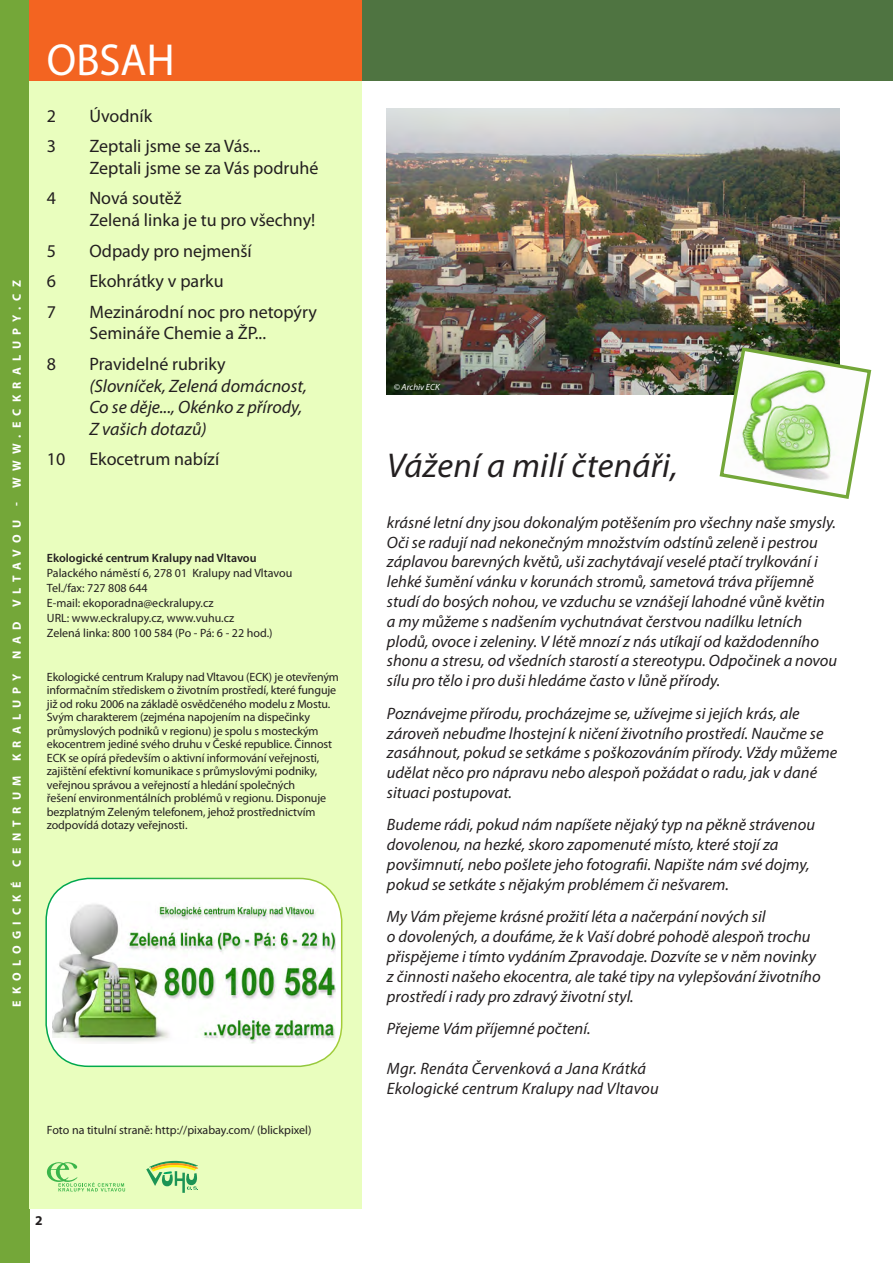
<style>
.page{position:relative;width:893px;height:1263px;background:#fff}
.page>*{position:absolute;margin:0;border:0;box-sizing:border-box;transform-origin:0 0}
.t1{font:45px "Myriad Pro";color:#fff;scale:.95 1}
.t2{font:italic 34.5px "Myriad Pro";letter-spacing:.01em;color:#231f20}
.t3{font:18px/21.6px "Myriad Pro";color:#231f20}
.t4{font:italic 18px/21.6px "Myriad Pro";color:#231f20}
.t5{font:italic 16.5px/19.8px "Myriad Pro";color:#231f20}
.t6{font:700 13.5px "Myriad Pro";color:#231f20}
.t7{font:12px/13.5px "Myriad Pro";letter-spacing:-.01em;color:#231f20}
.t8{font:700 12px "Myriad Pro";letter-spacing:.52em;color:#fff}
.t9{font:600 12px "Myriad Pro";color:#231f20}
.t10{font:italic 9px "Myriad Pro";color:#fff}
</style>
<div class="page">
<div style="left:0;top:0;width:30px;height:1263px;background:#74a739"></div>
<div style="left:362px;top:0;width:531px;height:81px;background:#4f7441"></div>
<div style="left:29px;top:81px;width:333px;height:1128px;background:#e9febe"></div>
<div style="left:29px;top:0;width:333px;height:81px;background:#f36421"></div>
<div style="left:46px;top:878px;width:296px;height:188px;background:#fff;border-radius:43px"></div>
<div style="left:45px;top:878px;width:297px;height:189px;border:2px solid #fff;border-radius:43px"></div>
<img style="left:52px;top:903px;width:283px;height:140px">
<img style="left:387px;top:108px;width:452px;height:286px">
<svg style="left:718px;top:345px;width:154px;height:154px"></svg>
<svg style="left:146px;top:1161px;width:52px;height:32px"></svg>
<svg style="left:47px;top:1162px;width:78px;height:29px"></svg>
<p class="t8" style="left:9px;top:335px;width:42px;rotate:-90deg">py.cz</p>
<p class="t8" style="left:9px;top:375px;width:21px;rotate:-90deg">a lu</p>
<p class="t8" style="left:9px;top:506px;width:84px;rotate:-90deg">- www.eckr</p>
<p class="t8" style="left:9px;top:570px;width:36px;rotate:-90deg">avou</p>
<p class="t8" style="left:9px;top:693px;width:106px;rotate:-90deg">py nad vlt</p>
<p class="t8" style="left:9px;top:734px;width:21px;rotate:-90deg">a lu</p>
<p class="t8" style="left:9px;top:1007px;width:254px;rotate:-90deg">EKOLOGICKÉ CENTRUM kr</p>
<h1 class="t1" style="left:47px;top:33px;width:136px">OBSAH</h1>
<p class="t3" style="left:47px;top:104px;width:11px">2</p>
<p class="t3" style="left:89px;top:104px;width:64px">Úvodník</p>
<p class="t3" style="left:47px;top:135px;width:11px">3</p>
<p class="t3" style="left:89px;top:135px;width:230px">Zeptali jsme se za Vás...<br>Zeptali jsme se za Vás podruhé</p>
<p class="t3" style="left:47px;top:187px;width:11px">4</p>
<p class="t3" style="left:89px;top:187px;width:227px">Nová soutěž<br>Zelená linka je tu pro všechny!</p>
<p class="t3" style="left:47px;top:239px;width:11px">5</p>
<p class="t3" style="left:89px;top:239px;width:164px">Odpady pro nejmenší</p>
<p class="t3" style="left:47px;top:270px;width:11px">6</p>
<p class="t3" style="left:89px;top:270px;width:136px">Ekohrátky v parku</p>
<p class="t3" style="left:47px;top:301px;width:11px">7</p>
<p class="t3" style="left:89px;top:301px;width:229px">Mezinárodní noc pro netopýry<br>Semináře Chemie a ŽP...</p>
<p class="t3" style="left:47px;top:353px;width:11px">8</p>
<p class="t3" style="left:89px;top:353px;width:138px">Pravidelné rubriky</p>
<p class="t4" style="left:89px;top:374px;width:219px">(Slovníček, Zelená domácnost,<br>Co se děje..., Okénko z přírody,<br>Z vašich dotazů)</p>
<p class="t3" style="left:47px;top:448px;width:20px">10</p>
<p class="t3" style="left:89px;top:448px;width:131px">Ekocetrum nabízí</p>
<p class="t9" style="left:47px;top:551px;width:211px">Ekologické centrum Kralupy nad Vltavou</p>
<p class="t7" style="left:47px;top:566px;width:247px;line-height:15px">Palackého náměstí 6, 278 01 Kralupy nad Vltavou Tel./fax: 727 808 644<br>E-mail: ekoporadna@eckralupy.cz<br>URL: www.eckralupy.cz, www.vuhu.cz<br>Zelená linka: 800 100 584 (Po - Pá: 6 - 22 hod.)</p>
<p class="t7" style="left:47px;top:670px;width:294px">Ekologické centrum Kralupy nad Vltavou (ECK) je otevřeným informačním střediskem o životním prostředí, které funguje již od roku 2006 na základě osvědčeného modelu z Mostu.<br>Svým charakterem (zejména napojením na dispečinky průmyslových podniků v regionu) je spolu s mosteckým ekocentrem jediné svého druhu v České republice. Činnost ECK se opírá především o aktivní informování veřejnosti, zajištění efektivní komunikace s průmyslovými podniky, veřejnou správou a veřejností a hledání společných<br>řešení environmentálních problémů v regionu. Disponuje bezplatným Zeleným telefonem, jehož prostřednictvím zodpovídá dotazy veřejnosti.</p>
<p class="t7" style="left:47px;top:1123px;width:266px">Foto na titulní straně: http://pixabay.com/ (blickpixel)</p>
<p class="t6" style="left:35px;top:1211px;width:9px">2</p>
<p class="t10" style="left:394px;top:382px;width:47px">© Archiv ECK</p>
<h2 class="t2" style="left:387px;top:444px;width:292px">Vážení a milí čtenáři,</h2>
<p class="t5" style="left:387px;top:512px;width:452px">krásné letní dny jsou dokonalým potěšením pro všechny naše smysly.<br>Oči se radují nad nekonečným množstvím odstínů zeleně i pestrou záplavou barevných květů, uši zachytávají veselé ptačí trylkování i lehké šumění vánku v korunách stromů, sametová tráva příjemně studí do bosých nohou, ve vzduchu se vznášejí lahodné vůně květin a my můžeme s nadšením vychutnávat čerstvou nadílku letních plodů, ovoce i zeleniny. V létě mnozí z nás utíkají od každodenního shonu a stresu, od všedních starostí a stereotypu. Odpočinek a novou sílu pro tělo i pro duši hledáme často v lůně přírody.</p>
<p class="t5" style="left:387px;top:703px;width:452px">Poznávejme přírodu, procházejme se, užívejme si jejích krás, ale zároveň nebuďme lhostejní k ničení životního prostředí. Naučme se zasáhnout, pokud se setkáme s poškozováním přírody. Vždy můžeme udělat něco pro nápravu nebo alespoň požádat o radu, jak v dané situaci postupovat.</p>
<p class="t5" style="left:387px;top:815px;width:430px">Budeme rádi, pokud nám napíšete nějaký typ na pěkně strávenou dovolenou, na hezké, skoro zapomenuté místo, které stojí za povšimnutí, nebo pošlete jeho fotografii. Napište nám své dojmy, pokud se setkáte s nějakým problémem či nešvarem.</p>
<p class="t5" style="left:387px;top:907px;width:435px">My Vám přejeme krásné prožití léta a načerpání nových sil<br>o dovolených, a doufáme, že k Vaší dobré pohodě alespoň trochu přispějeme i tímto vydáním Zpravodaje. Dozvíte se v něm novinky z činnosti našeho ekocentra, ale také tipy na vylepšování životního prostředí i rady pro zdravý životní styl.</p>
<p class="t5" style="left:387px;top:1018px;width:205px">Přejeme Vám příjemné počtení.</p>
<p class="t5" style="left:387px;top:1058px;width:273px">Mgr. Renáta Červenková a Jana Krátká<br>Ekologické centrum Kralupy nad Vltavou</p>
</div>
